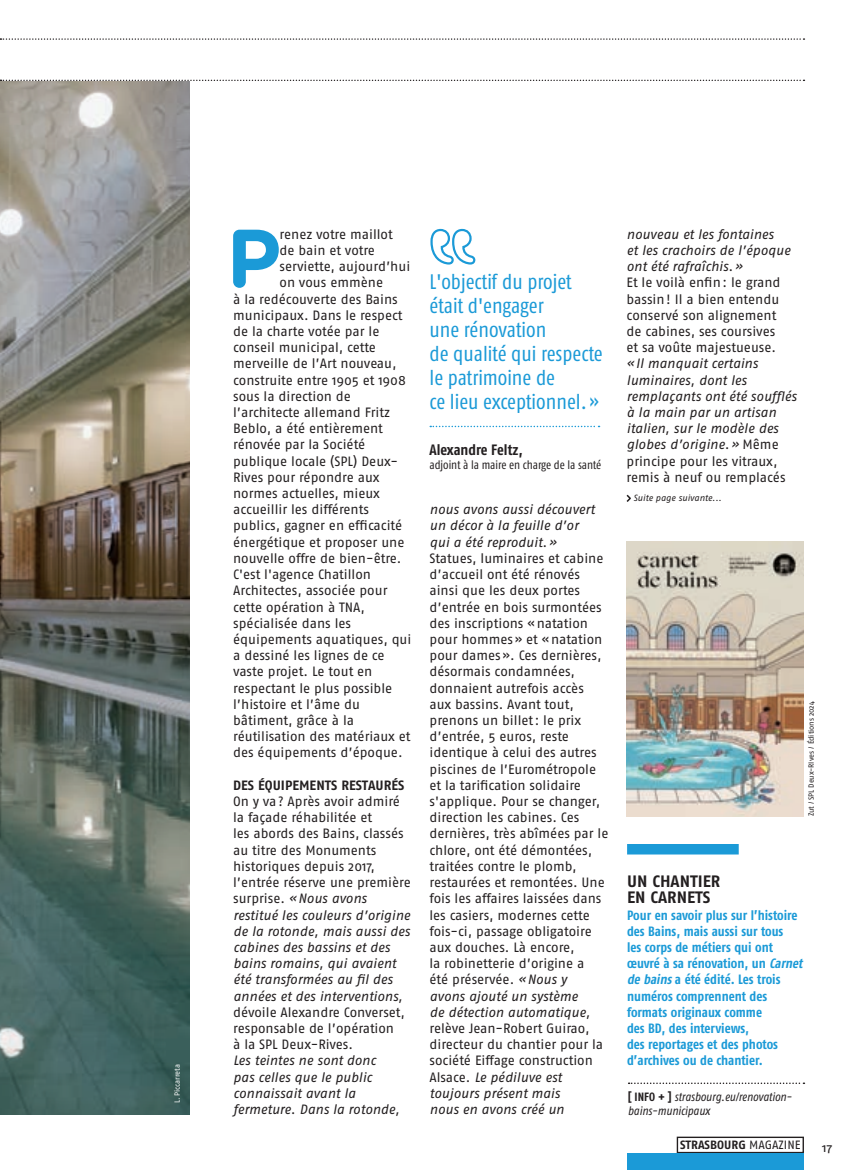
<style>
.page{position:relative;width:851px;height:1170px;background:#fff}
.page>*{position:absolute;margin:0;border:0;box-sizing:border-box;transform-origin:0 0}
.t1{font:700 82.35px "Gotham Rounded";color:#1b9ad7}
.t2{font:21px/24px "Fago Co";color:#1b9ad7}
.t3{font:700 16.5px/16.2px "Fago No";color:#231f20}
.t4{font:700 15px "Fago Co";color:#231f20}
.t5{font:13.5px/16.2px "Fago No";color:#231f20}
.t6{font:italic 13.5px/16.2px "Fago No";color:#231f20}
.t7{font:700 13.5px/16.2px "Fago Co";letter-spacing:-.005em;color:#1b9ad7}
.t8{font:700 13.5px "Fago No";color:#231f20}
.t9{font:italic 12px/13.5px "Fago Co";color:#231f20}
.t10{font:12px "Fago Co";letter-spacing:-.005em;color:#231f20}
.t11{font:700 12px "Fago No";color:#231f20}
.t12{font:12px "Fago Ex";color:#231f20}
.t13{font:italic 9px "Fago No";letter-spacing:-.005em;color:#231f20}
.t14{font:7.5px "Fago No";letter-spacing:-.01em;color:#231f20}
.t15{font:7.5px "Fago No";letter-spacing:-.015em;color:#fff}
.s1{font-style:normal}
.s2{font-style:italic}
.s3{font-weight:700;font-style:normal}
.s4{font-weight:400}
</style>
<div class="page">
<div style="left:676px;top:1136px;width:127px;height:17px;border:1px solid #231f20"></div>
<div style="left:627px;top:1153px;width:176px;height:16px;background:#1b9ad7"></div>
<svg style="left:0;top:80px;width:804px;height:1px"></svg>
<svg style="left:0;top:38px;width:804px;height:2px"></svg>
<img style="left:0;top:81px;width:189px;height:1033px">
<div style="left:627px;top:843px;width:111px;height:11px;background:#1b9ad7"></div>
<img style="left:626px;top:541px;width:177px;height:275px">
<svg style="left:626px;top:494px;width:5px;height:8px"></svg>
<svg style="left:430px;top:425px;width:169px;height:2px"></svg>
<svg style="left:430px;top:228px;width:46px;height:37px"></svg>
<svg style="left:628px;top:1082px;width:176px;height:1px"></svg>
<p class="t15" style="left:173px;top:1103px;width:41px;rotate:-90deg">L. Piccarreta</p>
<h1 class="t1" style="left:226px;top:198px;width:57px">P</h1>
<p class="t5" style="left:279px;top:226px;width:115px">renez votre maillot</p>
<p class="t5" style="left:279px;top:242px;width:97px">de bain et votre</p>
<p class="t5" style="left:279px;top:258px;width:132px">serviette, aujourd’hui</p>
<p class="t5" style="left:279px;top:274px;width:105px">on vous emmène</p>
<p class="t5" style="left:233px;top:290px;width:166px">à la redécouverte des Bains</p>
<p class="t5" style="left:233px;top:307px;width:171px">municipaux. Dans le respect</p>
<p class="t5" style="left:233px;top:323px;width:148px">de la charte votée par le</p>
<p class="t5" style="left:233px;top:339px;width:144px">conseil municipal, cette</p>
<p class="t5" style="left:233px;top:355px;width:165px">merveille de l’Art nouveau,</p>
<p class="t5" style="left:233px;top:371px;width:174px">construite entre 1905 et 1908</p>
<p class="t5" style="left:233px;top:388px;width:119px">sous la direction de</p>
<p class="t5" style="left:233px;top:404px;width:158px">l’architecte allemand Fritz</p>
<p class="t5" style="left:233px;top:420px;width:151px">Beblo, a été entièrement</p>
<p class="t5" style="left:233px;top:436px;width:134px">rénovée par la Société</p>
<p class="t5" style="left:233px;top:452px;width:166px">publique locale (SPL) Deux-</p>
<p class="t5" style="left:233px;top:469px;width:148px">Rives pour répondre aux</p>
<p class="t5" style="left:233px;top:485px;width:148px">normes actuelles, mieux</p>
<p class="t5" style="left:233px;top:501px;width:137px">accueillir les différents</p>
<p class="t5" style="left:233px;top:517px;width:171px">publics, gagner en efficacité</p>
<p class="t5" style="left:233px;top:533px;width:173px">énergétique et proposer une</p>
<p class="t5" style="left:233px;top:550px;width:170px">nouvelle offre de bien-être.</p>
<p class="t5" style="left:233px;top:566px;width:139px">C'est l'agence Chatillon</p>
<p class="t5" style="left:233px;top:582px;width:156px">Architectes, associée pour</p>
<p class="t5" style="left:233px;top:598px;width:133px">cette opération à TNA,</p>
<p class="t5" style="left:233px;top:614px;width:119px">spécialisée dans les</p>
<p class="t5" style="left:233px;top:631px;width:180px">équipements aquatiques, qui</p>
<p class="t5" style="left:233px;top:647px;width:153px">a dessiné les lignes de ce</p>
<p class="t5" style="left:233px;top:663px;width:141px">vaste projet. Le tout en</p>
<p class="t5" style="left:233px;top:679px;width:161px">respectant le plus possible</p>
<p class="t5" style="left:233px;top:695px;width:128px">l’histoire et l’âme du</p>
<p class="t5" style="left:233px;top:712px;width:122px">bâtiment, grâce à la</p>
<p class="t5" style="left:233px;top:728px;width:179px">réutilisation des matériaux et</p>
<p class="t5" style="left:233px;top:744px;width:171px">des équipements d’époque.</p>
<p class="t8" style="left:233px;top:777px;width:173px">DES ÉQUIPEMENTS RESTAURÉS</p>
<p class="t6" style="left:233px;top:793px;width:179px"><span class="s1">On y va? Après avoir admiré la façade réhabilitée et<br>les abords des Bains, classés au titre des Monuments historiques depuis 2017, l’entrée réserve une première surprise.</span> «Nous avons restitué les couleurs d’origine de la rotonde, mais aussi des cabines des bassins et des bains romains, qui avaient été transformées au fil des années et des interventions,</p>
<p class="t5" style="left:233px;top:1003px;width:173px">dévoile Alexandre Converset, responsable de l’opération<br>à la SPL Deux-Rives.</p>
<p class="t6" style="left:233px;top:1052px;width:168px">Les teintes ne sont donc pas celles que le public connaissait avant la fermeture. Dans la rotonde,</p>
<h2 class="t2" style="left:429px;top:269px;width:175px">L'objectif du projet était d'engager<br>une rénovation<br>de qualité qui respecte le patrimoine de<br>ce lieu exceptionnel. »</h2>
<p class="t4" style="left:429px;top:441px;width:95px">Alexandre Feltz,</p>
<p class="t10" style="left:429px;top:457px;width:173px">adjoint à la maire en charge de la santé</p>
<p class="t6" style="left:429px;top:501px;width:167px">nous avons aussi découvert un décor à la feuille d’or qui a été reproduit.»</p>
<p class="t5" style="left:429px;top:550px;width:180px">Statues, luminaires et cabine d’accueil ont été rénovés ainsi que les deux portes d’entrée en bois surmontées des inscriptions «natation pour hommes» et «natation pour dames». Ces dernières, désormais condamnées, donnaient autrefois accès aux bassins. Avant tout, prenons un billet: le prix d’entrée, 5 euros, reste identique à celui des autres piscines de l’Eurométropole et la tarification solidaire s'applique. Pour se changer, direction les cabines. Ces dernières, très abîmées par le chlore, ont été démontées, traitées contre le plomb, restaurées et remontées. Une fois les affaires laissées dans les casiers, modernes cette fois-ci, passage obligatoire aux douches. Là encore,<br>la robinetterie d’origine a<br>été préservée. <span class="s2">«Nous y<br>avons ajouté un système<br>de détection automatique,</span></p>
<p class="t5" style="left:429px;top:1019px;width:175px">relève Jean-Robert Guirao, directeur du chantier pour la société Eiffage construction<br>Alsace. <span class="s2">Le pédiluve est toujours présent mais<br>nous en avons créé un</span></p>
<p class="t6" style="left:626px;top:226px;width:165px">nouveau et les fontaines<br>et les crachoirs de l’époque ont été rafraîchis.»</p>
<p class="t5" style="left:626px;top:274px;width:155px">Et le voilà enfin: le grand bassin! Il a bien entendu conservé son alignement de cabines, ses coursives et sa voûte majestueuse.</p>
<p class="t6" style="left:626px;top:355px;width:172px">«Il manquait certains luminaires, dont les remplaçants ont été soufflés à la main par un artisan italien, sur le modèle des globes d’origine.» <span class="s1">Même principe pour les vitraux, remis à neuf ou remplacés</span></p>
<p class="t13" style="left:633px;top:492px;width:89px">Suite page suivante...</p>
<p class="t14" style="left:806px;top:816px;width:116px;rotate:-90deg">Zut / SPL Deux-RIves / Éditions 2024</p>
<p class="t3" style="left:627px;top:872px;width:95px">UN CHANTIER<br>EN CARNETS</p>
<p class="t7" style="left:627px;top:906px;width:180px">Pour en savoir plus sur l’histoire des Bains, mais aussi sur tous<br>les corps de métiers qui ont œuvré à sa rénovation, un <span class="s2">Carnet de bains</span>a été édité. Les trois numéros comprennent des formats originaux comme<br>des BD, des interviews,<br>des reportages et des photos d’archives ou de chantier.</p>
<p class="t9" style="left:627px;top:1089px;width:165px"><span class="s3">[ INFO + ]</span> strasbourg.eu/renovation&shy;bains-municipaux</p>
<p class="t11" style="left:680px;top:1137px;width:122px">STRASBOURG <span class="s4">MAGAZINE</span></p>
<p class="t12" style="left:822px;top:1140px;width:12px">17</p>
</div>
